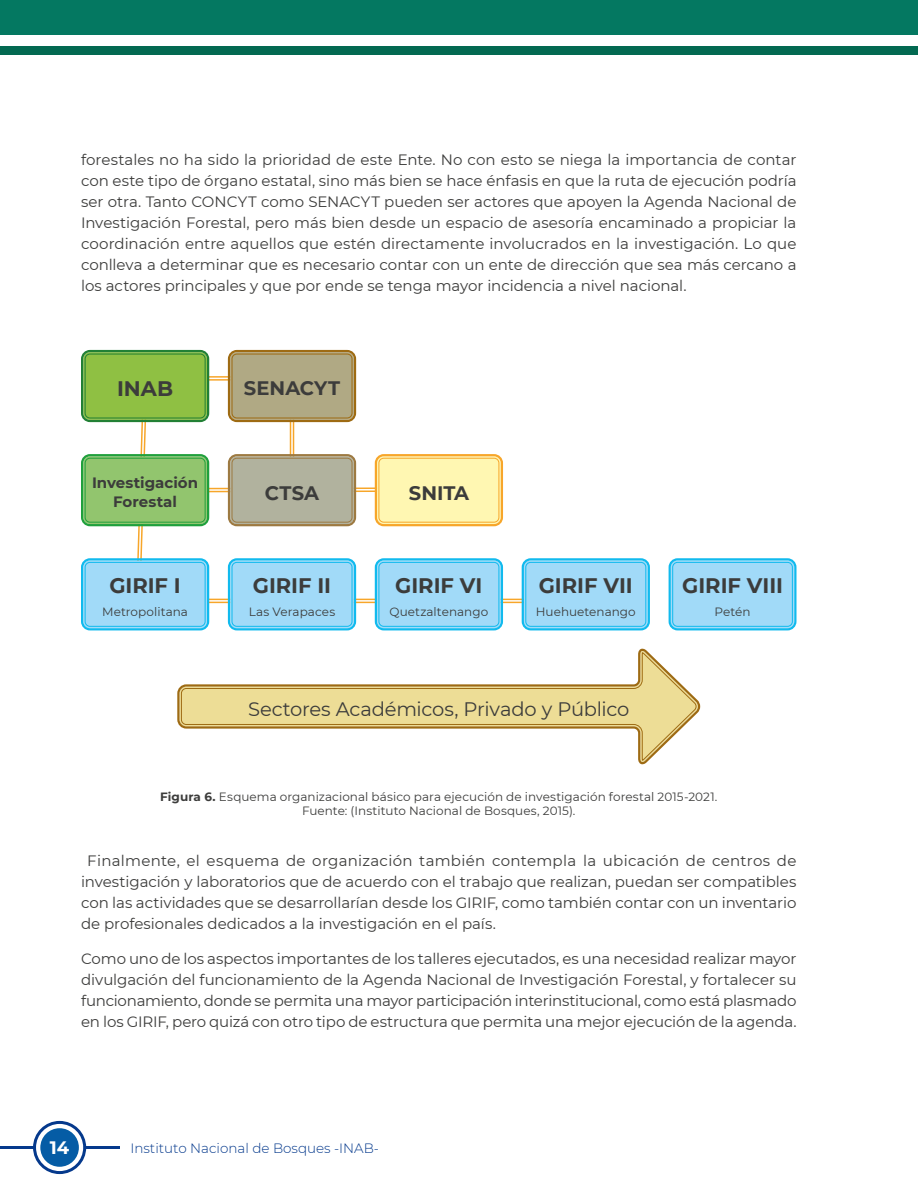
<style>
.page{position:relative;width:918px;height:1188px;background:#fff}
.page>*{position:absolute;margin:0;border:0;box-sizing:border-box;transform-origin:0 0}
.t1{font:700 21px "Montserrat";color:#3c3c3b}
.t2{font:19.5px "Montserrat";letter-spacing:-.01em;color:#3c3c3b}
.t3{font:700 19.5px "Montserrat";letter-spacing:.005em;color:#3c3c3b}
.t4{font:700 18px "Montserrat";color:#fff}
.t5{font:15px/21px "Montserrat";letter-spacing:-.005em;color:#3c3c3b;text-align:justify}
.t6{font:700 15px/19.5px "Montserrat";color:#3c3c3b;text-align:center}
.t7{font:300 13.5px "Montserrat";color:#05398c}
.t8{font:12px/14.4px "Montserrat";letter-spacing:.005em;color:#3c3c3b;text-align:center}
.s1{font-weight:700}
</style>
<div class="page">
<div style="left:0;top:0;width:918px;height:35px;background:#047861"></div>
<div style="left:0;top:46px;width:918px;height:9px;background:#036951"></div>
<hr style="left:0;top:1146px;width:35px;height:3px;background:#05398c">
<hr style="left:84px;top:1146px;width:36px;height:3px;background:#05398c">
<div style="left:40px;top:1128px;width:39px;height:39px;background:#055ca5;border-radius:50%"></div>
<div style="left:33px;top:1121px;width:53px;height:53px;border:3px solid #05398c;border-radius:50%"></div>
<svg style="left:138px;top:378px;width:462px;height:253px"></svg>
<svg style="left:209px;top:487px;width:166px;height:6px"></svg>
<svg style="left:181px;top:652px;width:516px;height:110px"></svg>
<div style="left:83px;top:352px;width:124px;height:68px;background:#8fc043;border-radius:7px"></div>
<div style="left:81px;top:350px;width:128px;height:72px;border:2px solid #228035;border-radius:8px"></div>
<div style="left:85px;top:354px;width:121px;height:64px;border:1px solid #228035;border-radius:5px"></div>
<div style="left:83px;top:561px;width:124px;height:67px;background:#a1daf8;border-radius:7px"></div>
<div style="left:81px;top:558px;width:128px;height:72px;border:2px solid #11baee;border-radius:8px"></div>
<div style="left:85px;top:562px;width:121px;height:65px;border:1px solid #11baee;border-radius:5px"></div>
<div style="left:230px;top:561px;width:124px;height:67px;background:#a1daf8;border-radius:7px"></div>
<div style="left:228px;top:558px;width:128px;height:72px;border:2px solid #11baee;border-radius:8px"></div>
<div style="left:232px;top:562px;width:120px;height:65px;border:1px solid #11baee;border-radius:5px"></div>
<div style="left:377px;top:561px;width:124px;height:67px;background:#a1daf8;border-radius:7px"></div>
<div style="left:375px;top:558px;width:128px;height:72px;border:2px solid #11baee;border-radius:8px"></div>
<div style="left:379px;top:562px;width:120px;height:65px;border:1px solid #11baee;border-radius:5px"></div>
<div style="left:524px;top:561px;width:124px;height:67px;background:#a1daf8;border-radius:7px"></div>
<div style="left:522px;top:558px;width:128px;height:72px;border:2px solid #11baee;border-radius:8px"></div>
<div style="left:525px;top:562px;width:121px;height:65px;border:1px solid #11baee;border-radius:5px"></div>
<div style="left:671px;top:561px;width:123px;height:67px;background:#a1daf8;border-radius:7px"></div>
<div style="left:669px;top:558px;width:128px;height:72px;border:2px solid #11baee;border-radius:8px"></div>
<div style="left:672px;top:562px;width:121px;height:65px;border:1px solid #11baee;border-radius:5px"></div>
<div style="left:83px;top:456px;width:124px;height:68px;background:#92c56e;border-radius:7px"></div>
<div style="left:81px;top:454px;width:128px;height:72px;border:2px solid #20a03c;border-radius:8px"></div>
<div style="left:85px;top:458px;width:121px;height:65px;border:1px solid #20a03c;border-radius:5px"></div>
<div style="left:230px;top:352px;width:124px;height:68px;background:#b0a984;border-radius:7px"></div>
<div style="left:228px;top:350px;width:128px;height:72px;border:2px solid #9e6b13;border-radius:8px"></div>
<div style="left:232px;top:354px;width:120px;height:64px;border:1px solid #9e6b13;border-radius:5px"></div>
<div style="left:230px;top:456px;width:124px;height:68px;background:#b1b29e;border-radius:7px"></div>
<div style="left:228px;top:454px;width:128px;height:72px;border:2px solid #9d7a42;border-radius:8px"></div>
<div style="left:232px;top:458px;width:120px;height:65px;border:1px solid #9d7a42;border-radius:5px"></div>
<div style="left:377px;top:456px;width:124px;height:68px;background:#fff7b2;border-radius:7px"></div>
<div style="left:375px;top:454px;width:128px;height:72px;border:2px solid #f7a62a;border-radius:8px"></div>
<div style="left:379px;top:458px;width:120px;height:65px;border:1px solid #f7a62a;border-radius:5px"></div>
<p class="t5" style="left:81px;top:149px;width:717px">forestales no ha sido la prioridad de este Ente. No con esto se niega la importancia de contar con este tipo de órgano estatal, sino más bien se hace énfasis en que la ruta de ejecución podría ser otra. Tanto CONCYT como SENACYT pueden ser actores que apoyen la Agenda Nacional de Investigación Forestal, pero más bien desde un espacio de asesoría encaminado a propiciar la coordinación entre aquellos que estén directamente involucrados en la investigación. Lo que conlleva a determinar que es necesario contar con un ente de dirección que sea más cercano a los actores principales y que por ende se tenga mayor incidencia a nivel nacional.</p>
<h1 class="t1" style="left:117px;top:374px;width:57px">INAB</h1>
<p class="t6" style="left:92px;top:472px;width:108px">Investigación<br>Forestal</p>
<h2 class="t3" style="left:244px;top:374px;width:98px">SENACYT</h2>
<h2 class="t3" style="left:265px;top:479px;width:56px">CTSA</h2>
<h2 class="t3" style="left:409px;top:479px;width:62px">SNITA</h2>
<h1 class="t1" style="left:109px;top:571px;width:73px">GIRIF I</h1>
<h1 class="t1" style="left:253px;top:571px;width:80px">GIRIF II</h1>
<h1 class="t1" style="left:395px;top:571px;width:89px">GIRIF VI</h1>
<h1 class="t1" style="left:539px;top:571px;width:96px">GIRIF VII</h1>
<h1 class="t1" style="left:682px;top:571px;width:102px">GIRIF VIII</h1>
<p class="t8" style="left:102px;top:604px;width:87px">Metropolitana</p>
<p class="t8" style="left:249px;top:604px;width:88px">Las Verapaces</p>
<p class="t8" style="left:390px;top:604px;width:100px">Quetzaltenango</p>
<p class="t8" style="left:536px;top:604px;width:102px">Huehuetenango</p>
<p class="t8" style="left:715px;top:604px;width:38px">Petén</p>
<h2 class="t2" style="left:248px;top:696px;width:383px">Sectores Académicos, Privado y Público</h2>
<p class="t8" style="left:160px;top:789px;width:559px"><span class="s1">Figura 6.</span> Esquema organizacional básico para ejecución de investigación forestal 2015-2021.<br>Fuente: (Instituto Nacional de Bosques, 2015).</p>
<p class="t5" style="left:81px;top:850px;width:717px;text-indent:6px">Finalmente, el esquema de organización también contempla la ubicación de centros de investigación y laboratorios que de acuerdo con el trabajo que realizan, puedan ser compatibles con las actividades que se desarrollarían desde los GIRIF, como también contar con un inventario de profesionales dedicados a la investigación en el país.</p>
<p class="t5" style="left:81px;top:947px;width:717px">Como uno de los aspectos importantes de los talleres ejecutados, es una necesidad realizar mayor divulgación del funcionamiento de la Agenda Nacional de Investigación Forestal, y fortalecer su funcionamiento, donde se permita una mayor participación interinstitucional, como está plasmado en los GIRIF, pero quizá con otro tipo de estructura que permita una mejor ejecución de la agenda.</p>
<p class="t4" style="left:50px;top:1134px;width:21px">14</p>
<p class="t7" style="left:130px;top:1139px;width:250px">Instituto Nacional de Bosques -INAB-</p>
</div>
